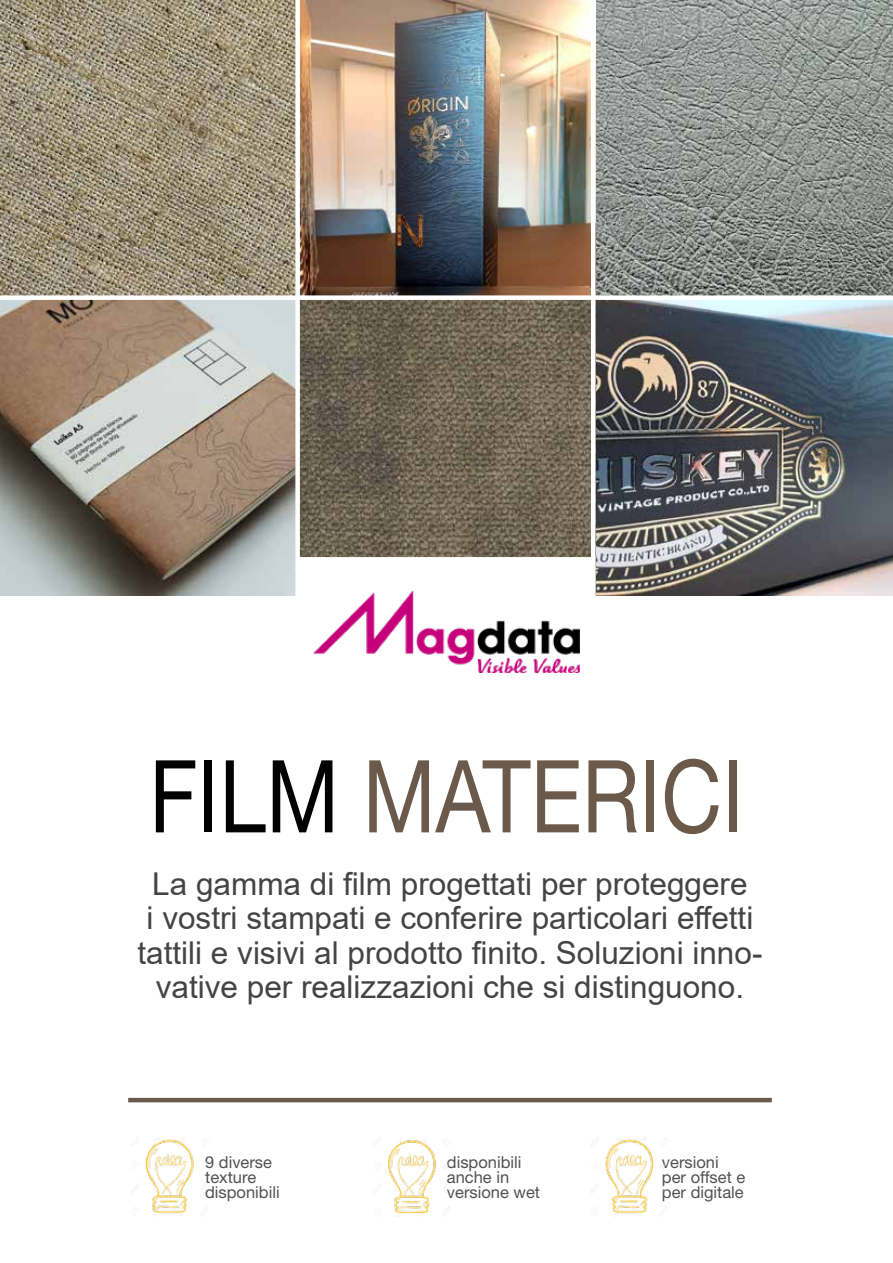
<style>
.page{position:relative;width:893px;height:1263px;background:#fff}
.page>*{position:absolute;margin:0;border:0;box-sizing:border-box;transform-origin:0 0}
.t1{font:100.8px "Helvetica Neue";color:#6b594b;scale:.83 1}
.t2{font:31.5px/34.5px "Arial";color:#454444;text-align:center}
.t3{font:16.5px/15px "Helvetica Neue";color:#525251}
.s1{color:#020203}
</style>
<div class="page">
<img style="left:128px;top:1098px;width:644px;height:119px">
<img style="left:0;top:0;width:893px;height:595px">
<div style="left:298px;top:557px;width:297px;height:139px;background:#fff"></div>
<img style="left:314px;top:590px;width:265px;height:83px">
<div style="left:0;top:295px;width:893px;height:5px;background:#fff"></div>
<div style="left:295px;top:0;width:5px;height:627px;background:#fff"></div>
<hr style="left:591px;top:0;width:4px;height:660px;background:#fff">
<h1 class="t1" style="left:149px;top:736px;width:718px"><span class="s1">FILM</span> MATERICI</h1>
<p class="t2" style="left:137px;top:866px;width:627px">La gamma di film progettati per proteggere<br>i vostri stampati e conferire particolari effetti tattili e visivi al prodotto finito. Soluzioni inno&shy;vative per realizzazioni che si distinguono.</p>
<p class="t3" style="left:205px;top:1155px;width:76px">9 diverse texture disponibili</p>
<p class="t3" style="left:447px;top:1155px;width:95px">disponibili anche in versione wet</p>
<p class="t3" style="left:662px;top:1155px;width:85px">versioni per offset e per digitale</p>
</div>
